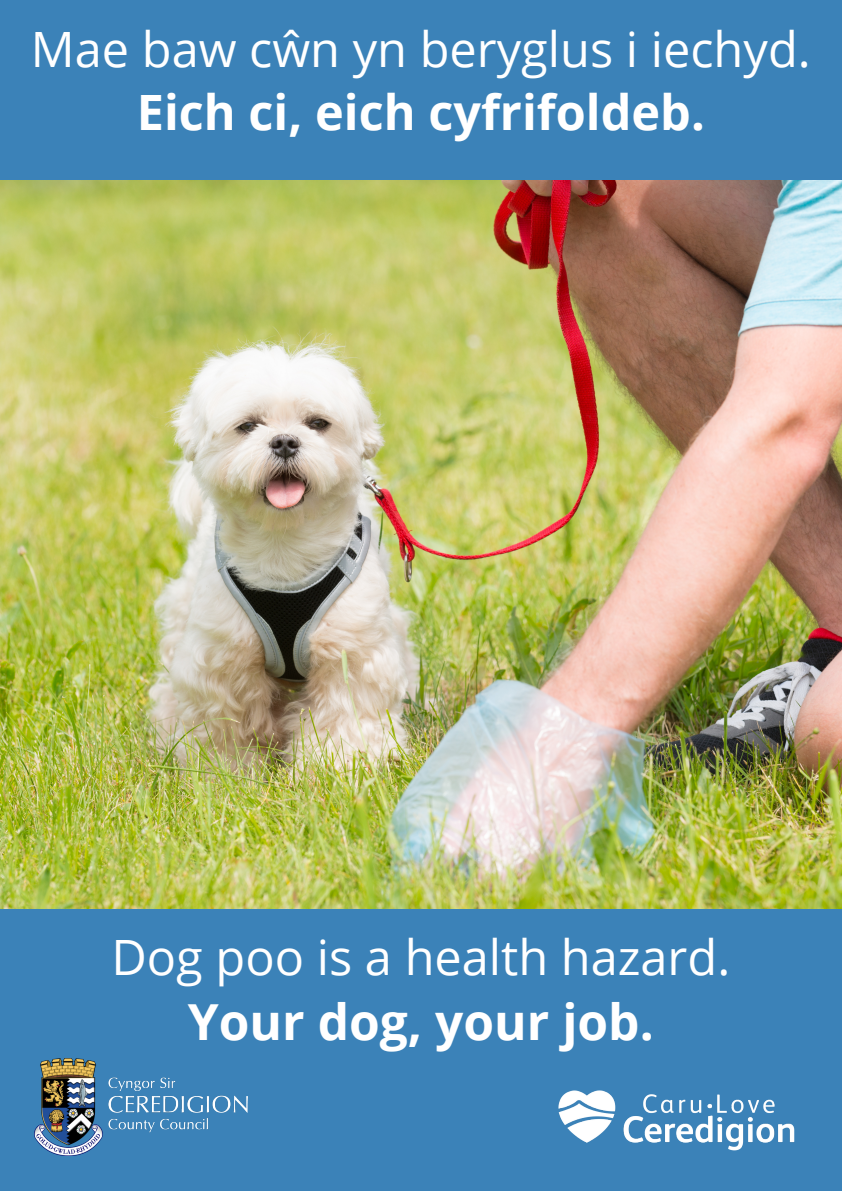
<style>
.page{position:relative;width:842px;height:1191px;background:#fff}
.page>*{position:absolute;margin:0;border:0;box-sizing:border-box;transform-origin:0 0}
.t1{font:700 49.7px "Open Sans";color:#fff}
.t2{font:48.7px "Open Sans";color:#fff}
.t3{font:700 48.7px "Open Sans";color:#fff}
</style>
<div class="page">
<div style="left:0;top:0;width:842px;height:1190px;background:#3b82b8"></div>
<img style="left:35px;top:1058px;width:213px;height:97px">
<img style="left:558px;top:1090px;width:237px;height:61px">
<img style="left:0;top:180px;width:842px;height:728px">
<p class="t2" style="left:31px;top:15px;width:781px">Mae baw cŵn yn beryglus i iechyd.</p>
<p class="t3" style="left:137px;top:78px;width:570px">Eich ci, eich cyfrifoldeb.</p>
<p class="t2" style="left:111px;top:923px;width:620px">Dog poo is a health hazard.</p>
<p class="t1" style="left:188px;top:986px;width:467px">Your dog, your job.</p>
</div>
